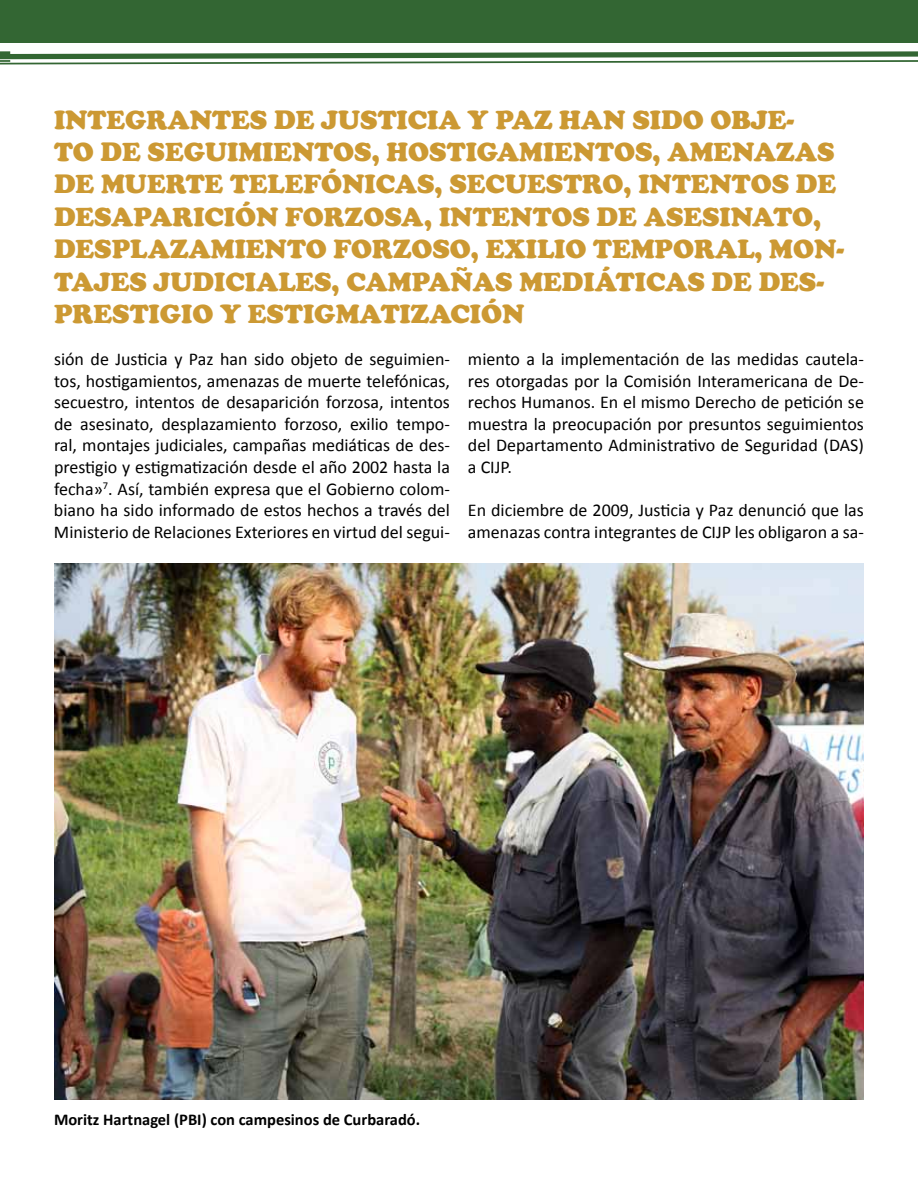
<style>
.page{position:relative;width:918px;height:1188px;background:#fff}
.page>*{position:absolute;margin:0;border:0;box-sizing:border-box;transform-origin:0 0}
.t1{font:900 27px/32.4px "Cooper";color:#c93}
.t2{font:18px/21.6px "Calibri";color:#000;text-align:justify}
.t3{font:700 16.5px "Calibri";color:#000}
</style>
<div class="page">
<img style="left:54px;top:563px;width:810px;height:536px">
<div style="left:0;top:0;width:918px;height:43px;background:#363"></div>
<svg style="left:0;top:51px;width:918px;height:14px"></svg>
<p class="t1" style="left:54px;top:103px;width:792px">INTEGRANTES DE JUSTICIA Y PAZ HAN SIDO OBJE-<br>TO DE SEGUIMIENTOS, HOSTIGAMIENTOS, AMENAZAS DE MUERTE TELEFÓNICAS, SECUESTRO, INTENTOS DE DESAPARICIÓN FORZOSA, INTENTOS DE ASESINATO, DESPLAZAMIENTO FORZOSO, EXILIO TEMPORAL, MON-TAJES JUDICIALES, CAMPAÑAS MEDIÁTICAS DE DES-PRESTIGIO Y ESTIGMATIZACIÓN</p>
<p class="t2" style="left:54px;top:347px;width:398px">sión de Justicia y Paz han sido objeto de seguimien&shy;tos, hostigamientos, amenazas de muerte telefónicas, secuestro, intentos de desaparición forzosa, intentos de asesinato, desplazamiento forzoso, exilio tempo&shy;ral, montajes judiciales, campañas mediáticas de des&shy;prestigio y estigmatización desde el año 2002 hasta la fecha»<sup>7</sup>. Así, también expresa que el Gobierno colom&shy;biano ha sido informado de estos hechos a través del Ministerio de Relaciones Exteriores en virtud del segui-</p>
<p class="t2" style="left:468px;top:347px;width:397px">miento a la implementación de las medidas cautela&shy;res otorgadas por la Comisión Interamericana de De&shy;rechos Humanos. En el mismo Derecho de petición se muestra la preocupación por presuntos seguimientos del Departamento Administrativo de Seguridad (DAS) a CIJP.</p>
<p class="t2" style="left:468px;top:499px;width:397px">En diciembre de 2009, Justicia y Paz denunció que las amenazas contra integrantes de CIJP les obligaron a sa-</p>
<p class="t3" style="left:54px;top:1109px;width:368px">Moritz Hartnagel (PBI) con campesinos de Curbaradó.</p>
</div>
